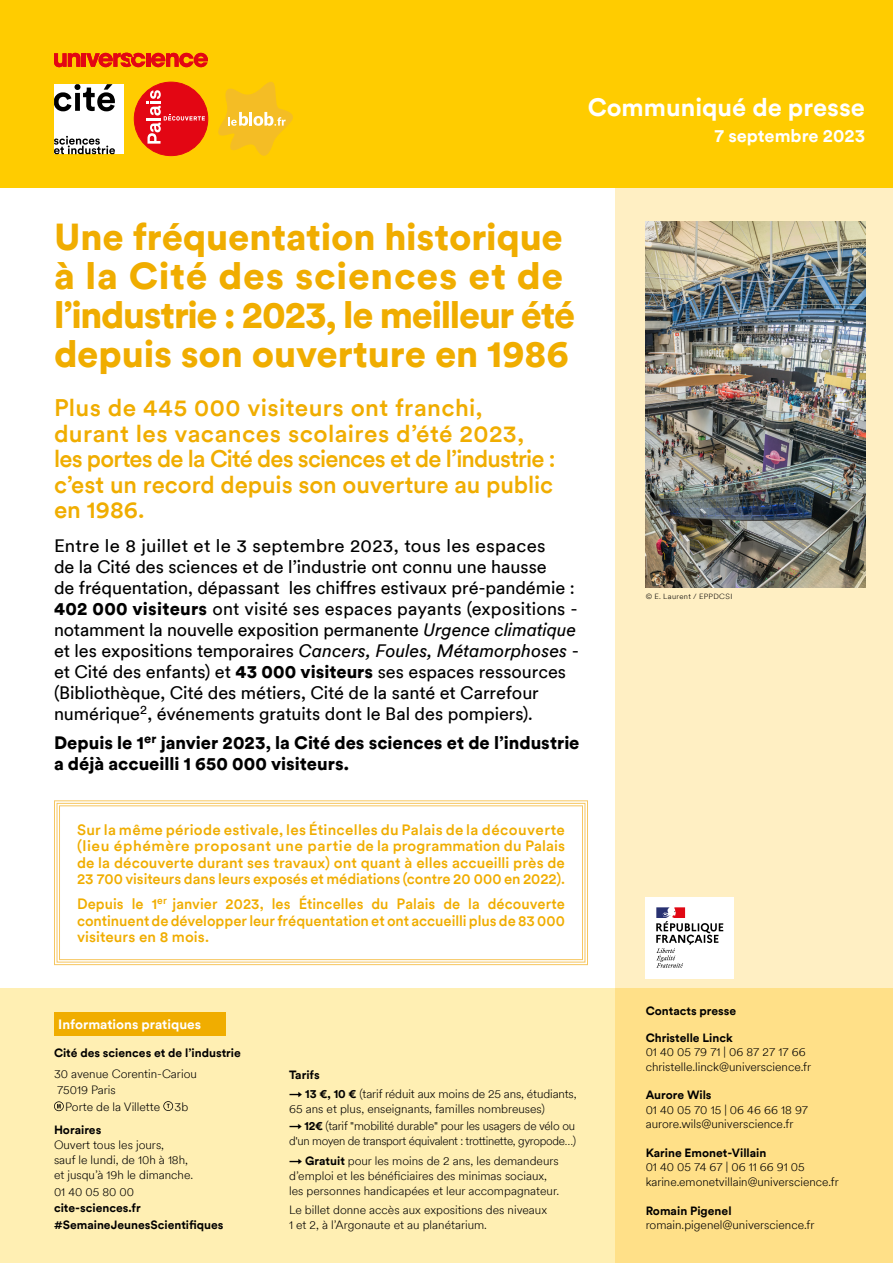
<style>
.page{position:relative;width:893px;height:1263px;background:#fff}
.page>*{position:absolute;margin:0;border:0;box-sizing:border-box;transform-origin:0 0}
.t1{font:900 37.5px/39px "CSI Circular TT";letter-spacing:-.005em;color:#f0ad00}
.t2{font:700 25.2px "CSI Circular TT";color:#fff}
.t3{font:500 24px/25.5px "CSI Circular TT";color:#f0ad00}
.t4{font:18px/21px "CSI Circular TT";letter-spacing:-.005em;color:#000}
.t5{font:900 18px/21px "CSI Circular TT";color:#000}
.t6{font:700 18px "CSI Circular TT";color:#fff}
.t7{font:500 15px/16.5px "CSI Circular TT";letter-spacing:-.005em;color:#f0ad00;text-align:justify}
.t8{font:700 13.5px "CSI Circular TT";color:#fff}
.t9{font:300 12px/15px "CSI Circular TT";color:#000}
.t10{font:700 12px/16.5px "CSI Circular TT";color:#000}
.t11{font:300 12px/15px "CSI Circular TT";letter-spacing:-.025em;color:#000}
.t12{font:300 7.5px "CSI Circular TT";letter-spacing:.04em;color:#000}
.s1{font-weight:900}
.s2{font-style:italic}
.s3{font-weight:700}
</style>
<div class="page">
<div style="left:616px;top:153px;width:277px;height:1110px;background:#ffefc3"></div>
<svg style="left:0;top:989px;width:893px;height:274px;background:#feeaa5"></svg>
<svg style="left:54px;top:1101px;width:10px;height:10px"></svg>
<svg style="left:163px;top:1101px;width:10px;height:10px"></svg>
<div style="left:54px;top:1012px;width:171px;height:24px;background:#f0ad00"></div>
<div style="left:0;top:0;width:893px;height:188px;background:#fc0"></div>
<div style="left:134px;top:82px;width:74px;height:74px;background:#e30613;border-radius:50%"></div>
<div style="left:134px;top:82px;width:74px;height:74px;border:1px solid #e30613;border-radius:50%"></div>
<svg style="left:146px;top:90px;width:59px;height:54px"></svg>
<div style="left:54px;top:84px;width:70px;height:70px;background:#fff"></div>
<svg style="left:54px;top:136px;width:61px;height:18px"></svg>
<svg style="left:54px;top:84px;width:61px;height:27px"></svg>
<svg style="left:54px;top:53px;width:26px;height:14px"></svg>
<hr style="left:82px;top:53px;width:4px;height:14px;background:#e30613">
<hr style="left:146px;top:53px;width:4px;height:14px;background:#e30613">
<svg style="left:151px;top:53px;width:57px;height:14px"></svg>
<svg style="left:86px;top:53px;width:59px;height:14px"></svg>
<svg style="left:218px;top:82px;width:75px;height:74px"></svg>
<div style="left:646px;top:897px;width:88px;height:81px;background:#fff"></div>
<svg style="left:656px;top:907px;width:67px;height:61px"></svg>
<svg style="left:54px;top:800px;width:534px;height:166px"></svg>
<div style="left:57px;top:803px;width:528px;height:159px;border:1px solid #f6c660"></div>
<div style="left:59px;top:805px;width:524px;height:155px;border:1px solid #f6c660"></div>
<img style="left:646px;top:222px;width:219px;height:365px">
<h2 class="t2" style="left:588px;top:89px;width:279px">Communiqué de presse</h2>
<h3 class="t6" style="left:714px;top:123px;width:152px">7 septembre 2023</h3>
<h1 class="t1" style="left:54px;top:216px;width:523px">Une fréquentation historique à la Cité des sciences et de l’industrie : 2023, le meilleur été depuis son ouverture en 1986</h1>
<h3 class="t3" style="left:54px;top:394px;width:503px">Plus de 445 000 visiteurs ont franchi, durant les vacances scolaires d’été 2023, les portes de la Cité des sciences et de l’industrie : c’est un record depuis son ouverture au public en 1986.</h3>
<p class="t4" style="left:54px;top:534px;width:526px">Entre le 8 juillet et le 3 septembre 2023, tous les espaces<br>de la Cité des sciences et de l’industrie ont connu une hausse<br>de fréquentation, dépassant les chiffres estivaux pré-pandémie :<br><span class="s1">402 000 visiteurs</span> ont visité ses espaces payants (expositions - notamment la nouvelle exposition permanente <span class="s2">Urgence climatique </span>et les expositions temporaires <span class="s2">Cancers, Foules, Métamorphoses</span> - et Cité des enfants) et <span class="s1">43 000 visiteurs</span> ses espaces ressources (Bibliothèque, Cité des métiers, Cité de la santé et Carrefour numérique<sup>2</sup>, événements gratuits dont le Bal des pompiers).</p>
<h3 class="t5" style="left:54px;top:732px;width:527px">Depuis le 1<sup>er</sup> janvier 2023, la Cité des sciences et de l’industrie a déjà accueilli 1 650 000 visiteurs.</h3>
<p class="t7" style="left:77px;top:820px;width:489px">Sur la même période estivale, les Étincelles du Palais de la découverte (lieu éphémère proposant une partie de la programmation du Palais de la découverte durant ses travaux) ont quant à elles accueilli près de 23 700 visiteurs dans leurs exposés et médiations (contre 20 000 en 2022).</p>
<p class="t7" style="left:77px;top:895px;width:489px">Depuis le 1<sup>er</sup> janvier 2023, les Étincelles du Palais de la découverte continuent de développer leur fréquentation et ont accueilli plus de 83 000 visiteurs en 8 mois.</p>
<p class="t8" style="left:58px;top:1015px;width:144px">Informations pratiques</p>
<p class="t10" style="left:54px;top:1044px;width:188px">Cité des sciences et de l’industrie</p>
<p class="t9" style="left:54px;top:1065px;width:144px;line-height:16.5px">30 avenue Corentin-Cariou<br>75019 Paris</p>
<p class="t9" style="left:65px;top:1099px;width:125px">Porte de la Villette 3b</p>
<p class="t10" style="left:54px;top:1121px;width:49px">Horaires</p>
<p class="t9" style="left:54px;top:1137px;width:141px">Ouvert tous les jours,<br>sauf le lundi, de 10h à 18h, et jusqu’à 19h le dimanche.</p>
<p class="t9" style="left:54px;top:1184px;width:82px">01 40 05 80 00</p>
<p class="t10" style="left:54px;top:1199px;width:171px">cite-sciences.fr #SemaineJeunesScientifiques</p>
<p class="t10" style="left:289px;top:1066px;width:32px">Tarifs</p>
<p class="t9" style="left:289px;top:1086px;width:289px"><span class="s3">→ 13 €, 10 €</span> (tarif réduit aux moins de 25 ans, étudiants,<br>65 ans et plus, enseignants, familles nombreuses)</p>
<p class="t11" style="left:289px;top:1118px;width:289px"><span class="s3">→ 12€</span> (tarif "mobilité durable" pour les usagers de vélo ou d'un moyen de transport équivalent : trottinette, gyropode…)</p>
<p class="t9" style="left:289px;top:1152px;width:271px"><span class="s3">→ Gratuit</span> pour les moins de 2 ans, les demandeurs d’emploi et les bénéficiaires des minimas sociaux, les personnes handicapées et leur accompagnateur.</p>
<p class="t9" style="left:289px;top:1202px;width:259px">Le billet donne accès aux expositions des niveaux<br>1 et 2, à l’Argonaute et au planétarium.</p>
<p class="t12" style="left:646px;top:592px;width:88px">© E. Laurent / EPPDCSI</p>
<p class="t10" style="left:646px;top:1002px;width:92px">Contacts presse</p>
<p class="t10" style="left:646px;top:1029px;width:89px">Christelle Linck</p>
<p class="t9" style="left:646px;top:1044px;width:167px;line-height:14.4px">01 40 05 79 71 | 06 87 27 17 66 christelle.linck@universcience.fr</p>
<p class="t10" style="left:646px;top:1086px;width:67px">Aurore Wils</p>
<p class="t9" style="left:646px;top:1102px;width:164px;line-height:14.4px">01 40 05 70 15 | 06 46 66 18 97 aurore.wils@universcience.fr</p>
<p class="t10" style="left:646px;top:1144px;width:122px">Karine Emonet-Villain</p>
<p class="t9" style="left:646px;top:1159px;width:195px;line-height:14.4px">01 40 05 74 67 | 06 11 66 91 05 karine.emonetvillain@universcience.fr</p>
<p class="t10" style="left:646px;top:1201px;width:87px">Romain Pigenel</p>
<p class="t9" style="left:646px;top:1217px;width:170px">romain.pigenel@universcience.fr</p>
</div>
